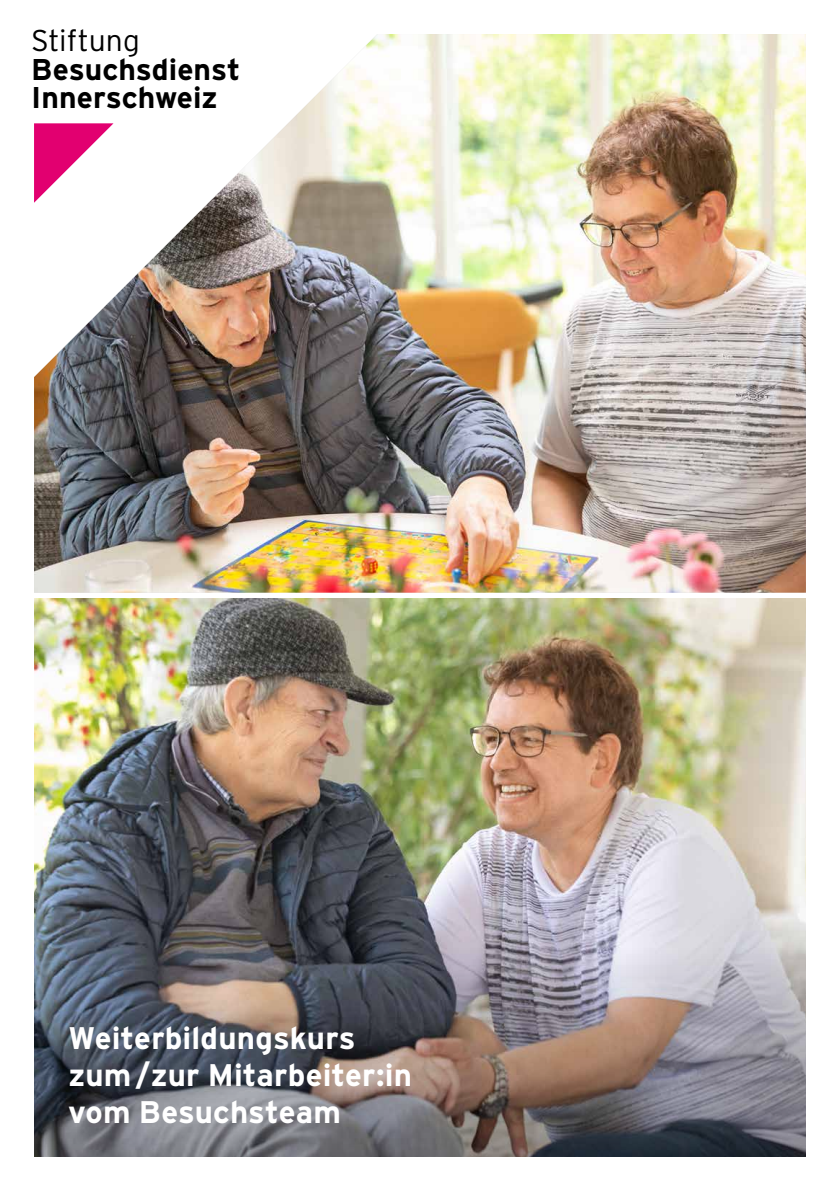
<style>
.page{position:relative;width:840px;height:1191px;background:#fff}
.page>*{position:absolute;margin:0;border:0;box-sizing:border-box;transform-origin:0 0}
.t1{font:700 31.2px/37.2px "Interstate";letter-spacing:.005em;color:#fff}
.t2{font:700 30px/28.4px "Interstate";letter-spacing:-.005em;color:#000}
.t3{font:300 30px "Interstate";letter-spacing:-.005em;color:#000}
</style>
<div class="page">
<img style="left:34px;top:598px;width:771px;height:347px">
<img style="left:34px;top:34px;width:771px;height:558px">
<img style="left:34px;top:945px;width:771px;height:212px">
<p class="t3" style="left:31px;top:24px;width:110px">Stiftung</p>
<p class="t2" style="left:31px;top:55px;width:211px">Besuchsdienst<br>Innerschweiz</p>
<p class="t1" style="left:68px;top:1018px;width:345px">Weiterbildungskurs zum / zur Mitarbeiter:in vom Besuchsteam</p>
</div>
